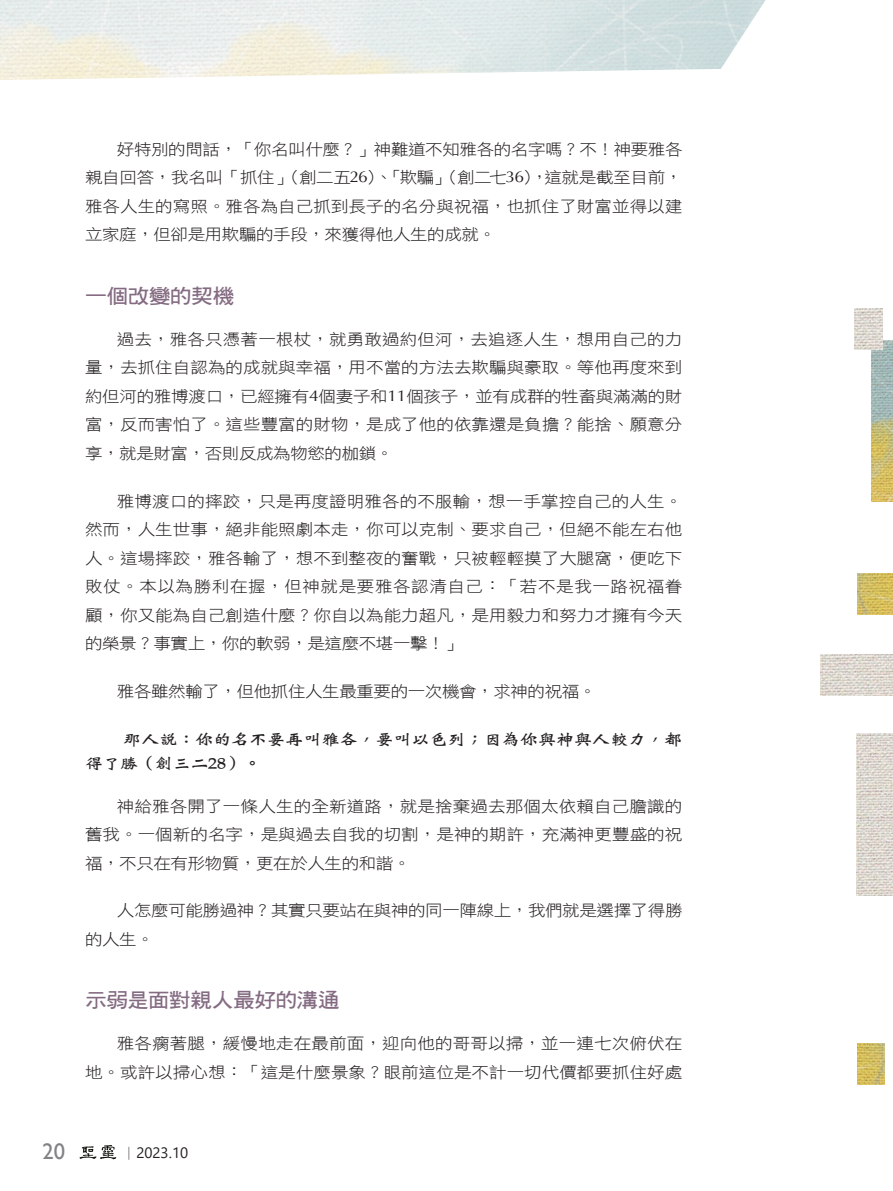
<style>
.page{position:relative;width:893px;height:1191px;background:#fff}
.page>*{position:absolute;margin:0;border:0;box-sizing:border-box;transform-origin:0 0}
.t1{font:22.5px "Gill Sans";color:#808285}
.大標{font:20.25px "DF Hei W7 WIN BF";letter-spacing:-.03em;color:#846b82;scale:1.08 1}
.Normal經文{font:16.2px/24px "DF Wei Bei W7 WINP BF";color:#231f20;scale:1.11 1}
.t2{font:15.75px/28.5px "DF Hei W3 WIN BF";color:#231f20;text-align:justify;scale:1.11 1}
.t3{font:15.75px/28.5px "DF Hei W3 WIN BF";letter-spacing:-.025em;color:#231f20;scale:1.11 1}
.t4{font:15px "Segoe UI";color:#231f20}
.s1{font-family:"Optima"}
.s2{font-family:"Adobe Ming Std";font-weight:300}
</style>
<div class="page">
<svg style="left:80px;top:1145px;width:36px;height:14px"></svg>
<img style="left:857px;top:733px;width:36px;height:162px">
<img style="left:821px;top:654px;width:72px;height:41px">
<img style="left:871px;top:340px;width:22px;height:162px">
<img style="left:858px;top:573px;width:35px;height:42px">
<img style="left:858px;top:1043px;width:26px;height:41px">
<img style="left:854px;top:308px;width:28px;height:42px">
<p class="t2" style="left:85px;top:135px;width:540px;text-indent:32px">好特別的問話，「你名叫什麼？」神難道不知雅各的名字嗎？不！神要雅各親自回答，我名叫「抓住」（創二五<span class="s1">26</span>）、「欺騙」（創二七<span class="s1">36</span>），這就是截至目前，雅各人生的寫照。雅各為自己抓到長子的名分與祝福，也抓住了財富並得以建立家庭，但卻是用欺騙的手段，來獲得他人生的成就。</p>
<p class="大標" style="left:85px;top:285px;width:140px">一個改變的契機</p>
<p class="t2" style="left:85px;top:325px;width:540px;text-indent:32px">過去，雅各只憑著一根杖，就勇敢過約但河，去追逐人生，想用自己的力量，去抓住自認為的成就與幸福，用不當的方法去欺騙與豪取。等他再度來到約但河的雅博渡口，已經擁有<span class="s1">4</span>個妻子和<span class="s1">11</span>個孩子，並有成群的牲畜與滿滿的財富，反而害怕了。這些豐富的財物，是成了他的依靠還是負擔？能捨、願意分享，就是財富，否則反成為物慾的枷鎖。</p>
<p class="t2" style="left:85px;top:486px;width:540px;text-indent:32px">雅博渡口的摔跤，只是再度證明雅各的不服輸，想一手掌控自己的人生。然而，人生世事，絕非能照劇本走，你可以克制、要求自己，但絕不能左右他人。這場摔跤，雅各輸了，想不到整夜的奮戰，只被輕輕摸了大腿窩，便吃下敗仗。本以為勝利在握，但神就是要雅各認清自己：「若不是我一路祝福眷顧，你又能為自己創造什麼？你自以為能力超凡，是用毅力和努力才擁有今天的榮景？事實上，你的軟弱，是這麼不堪一擊！」</p>
<p class="t3" style="left:117px;top:677px;width:434px">雅各雖然輸了，但他抓住人生最重要的一次機會，求神的祝福。</p>
<p class="Normal經文" style="left:85px;top:727px;width:540px;text-indent:38px">那人說：你的名不要再叫雅各，要叫以色列；因為你與神與人較力，都得了勝（創三二28）。</p>
<p class="t2" style="left:85px;top:791px;width:540px;text-indent:32px">神給雅各開了一條人生的全新道路，就是捨棄過去那個太依賴自己膽識的舊我。一個新的名字，是與過去自我的切割，是神的期許，充滿神更豐盛的祝福，不只在有形物質，更在於人生的和諧。</p>
<p class="t3" style="left:85px;top:896px;width:540px;text-indent:32px">人怎麼可能勝過神？其實只要站在與神的同一陣線上，我們就是選擇了得勝的人生。</p>
<p class="大標" style="left:85px;top:989px;width:237px">示弱是面對親人最好的溝通</p>
<p class="t2" style="left:85px;top:1029px;width:540px;text-align:right">雅各瘸著腿，緩慢地走在最前面，迎向他的哥哥以掃，並一連七次俯伏在<br>地。或許以掃心想：「這是什麼景象？眼前這位是不計一切代價都要抓住好處</p>
<h1 class="t1" style="left:43px;top:1138px;width:24px">20</h1>
<p class="t4" style="left:121px;top:1138px;width:68px"><span class="s2">｜</span>2023.10</p>
</div>
